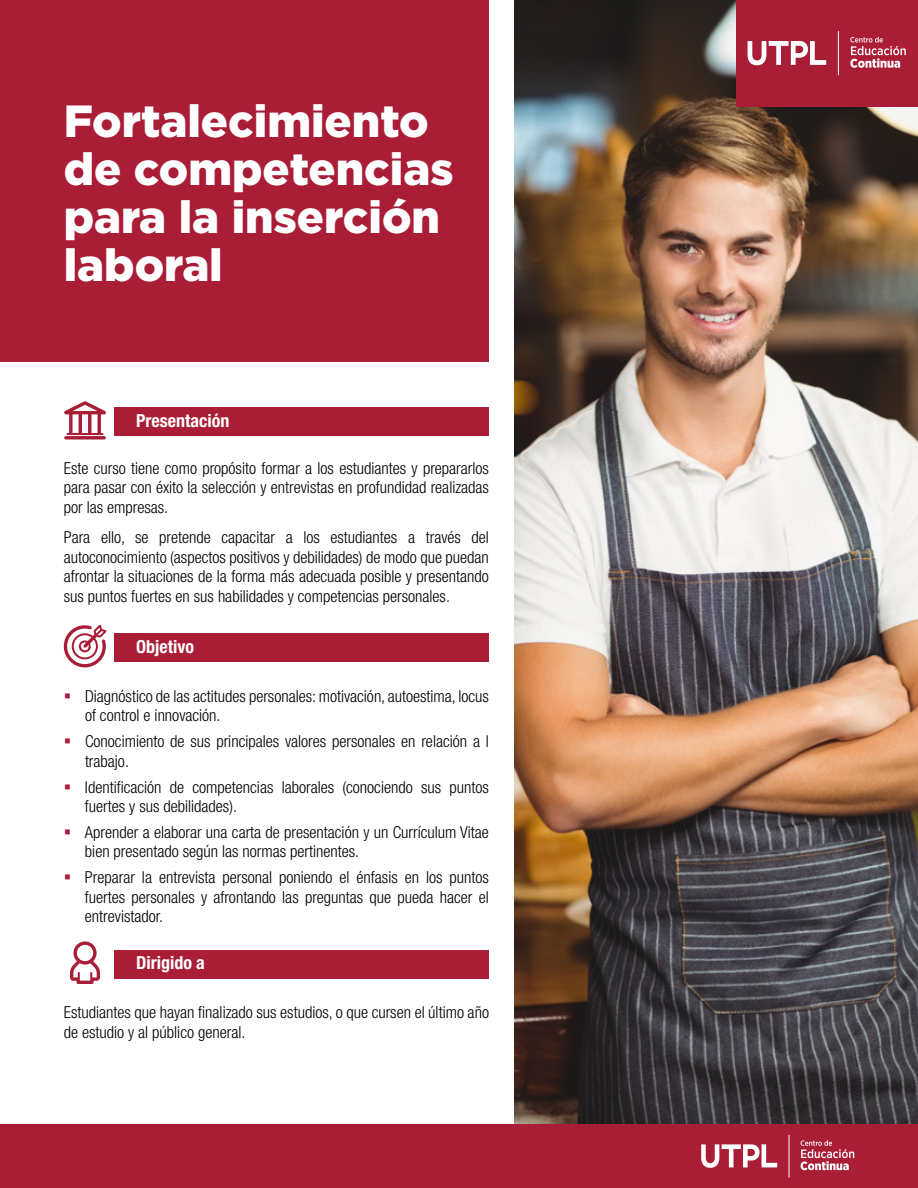
<style>
.page{position:relative;width:918px;height:1188px;background:#fff}
.page>*{position:absolute;margin:0;border:0;box-sizing:border-box;transform-origin:0 0}
.t1{font:900 45px/48px "Gotham";color:#fff}
.t2{font:700 condensed 18px "Helvetica Neue LT Std";color:#fff}
.t3{font:300 condensed 16.5px/19.5px "Helvetica Neue LT Std";color:#000}
</style>
<div class="page">
<div style="left:0;top:0;width:489px;height:361px;background:#aa1d37"></div>
<img style="left:514px;top:0;width:404px;height:1124px">
<svg style="left:64px;top:401px;width:42px;height:38px"></svg>
<div style="left:115px;top:408px;width:374px;height:28px;background:#aa1d37"></div>
<svg style="left:64px;top:625px;width:42px;height:42px"></svg>
<div style="left:115px;top:633px;width:374px;height:29px;background:#aa1d37"></div>
<svg style="left:70px;top:941px;width:30px;height:43px"></svg>
<div style="left:115px;top:950px;width:374px;height:29px;background:#aa1d37"></div>
<div style="left:736px;top:0;width:182px;height:106px;background:#aa1d37"></div>
<svg style="left:850px;top:37px;width:56px;height:31px"></svg>
<svg style="left:748px;top:41px;width:78px;height:24px"></svg>
<hr style="left:838px;top:31px;width:1px;height:44px;background:#fff">
<div style="left:0;top:1124px;width:918px;height:64px;background:#aa1d37"></div>
<svg style="left:801px;top:1140px;width:53px;height:30px"></svg>
<svg style="left:701px;top:1144px;width:76px;height:24px"></svg>
<hr style="left:789px;top:1135px;width:1px;height:42px;background:#fff">
<h1 class="t1" style="left:64px;top:97px;width:391px">Fortalecimiento de competencias para la inserción laboral</h1>
<p class="t2" style="left:136px;top:410px;width:95px">Presentación</p>
<p class="t3" style="left:64px;top:458px;width:427px;text-align:justify">Este curso tiene como propósito formar a los estudiantes y prepararlos para pasar con éxito la selección y entrevistas en profundidad realizadas por las empresas.</p>
<p class="t3" style="left:64px;top:527px;width:427px;text-align:justify">Para ello, se pretende capacitar a los estudiantes a través del autoconocimiento (aspectos positivos y debilidades) de modo que puedan afrontar la situaciones de la forma más adecuada posible y presentando sus puntos fuertes en sus habilidades y competencias personales.</p>
<p class="t2" style="left:136px;top:635px;width:59px">Objetivo</p>
<p class="t3" style="left:85px;top:686px;width:405px">Diagnóstico de las actitudes personales: motivación, autoestima, locus of control e innovación.</p>
<p class="t3" style="left:85px;top:731px;width:405px">Conocimiento de sus principales valores personales en relación a l trabajo.</p>
<p class="t3" style="left:85px;top:777px;width:405px">Identificación de competencias laborales (conociendo sus puntos fuertes y sus debilidades).</p>
<p class="t3" style="left:85px;top:822px;width:405px">Aprender a elaborar una carta de presentación y un Currículum Vitae bien presentado según las normas pertinentes.</p>
<p class="t3" style="left:85px;top:868px;width:405px;text-align:justify">Preparar la entrevista personal poniendo el énfasis en los puntos fuertes personales y afrontando las preguntas que pueda hacer el entrevistador.</p>
<p class="t2" style="left:136px;top:952px;width:70px">Dirigido a</p>
<p class="t3" style="left:64px;top:1003px;width:427px">Estudiantes que hayan finalizado sus estudios, o que cursen el último año de estudio y al público general.</p>
</div>
